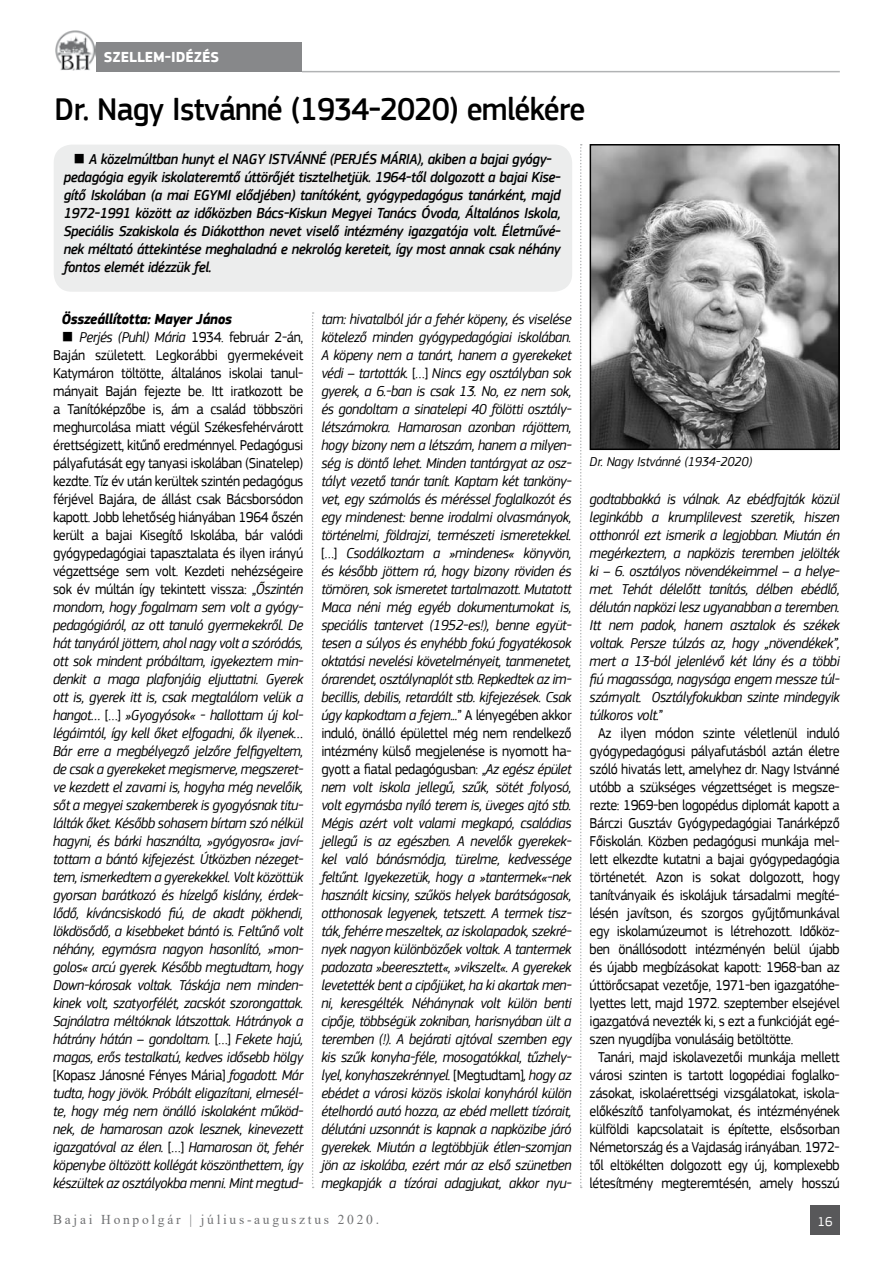
<style>
.page{position:relative;width:893px;height:1263px;background:#fff}
.page>*{position:absolute;margin:0;border:0;box-sizing:border-box;transform-origin:0 0}
.t1{font:500 33px "PF Square Sans Pro";letter-spacing:-.025em;color:#000;scale:.95 1}
.t2{font:italic 15px/18px "PF Square Sans Pro";letter-spacing:-.025em;color:#000;text-align:center;scale:.94 1}
.t3{font:15px "PF Square Sans Pro";letter-spacing:-.025em;color:#000;scale:.94 1}
.t4{font:italic 500 15px/18px "PF Square Sans Pro";letter-spacing:-.025em;color:#000;scale:.94 1}
.t5{font:italic 700 15px "PF Square Sans Pro";letter-spacing:-.025em;color:#000;scale:.94 1}
.t6{font:700 15px "PF Square Sans Pro";color:#fff}
.t7{font:13.5px "Times New Roman";letter-spacing:.2em;color:#707173}
.t8{font:italic 13.5px "PF Square Sans Pro";letter-spacing:-.01em;color:#000;scale:.95 1}
.t9{font:13.5px "PF Square Sans Pro";color:#fff}
.s1{font-weight:500}
.s2{font-style:normal}
</style>
<div class="page">
<div style="left:810px;top:1205px;width:30px;height:30px;background:#58585a"></div>
<div style="left:96px;top:42px;width:206px;height:30px;background:#87888a"></div>
<hr style="left:302px;top:71px;width:538px;height:1px;background:#b1b3b4">
<img style="left:55px;top:30px;width:40px;height:41px">
<svg style="left:312px;top:312px;width:2px;height:876px"></svg>
<svg style="left:580px;top:144px;width:2px;height:1044px"></svg>
<img style="left:593px;top:147px;width:244px;height:300px">
<div style="left:590px;top:144px;width:250px;height:306px;border:2px solid #000"></div>
<div style="left:54px;top:145px;width:518px;height:147px;background:#eceded;border-radius:18px"></div>
<p class="t6" style="left:104px;top:48px;width:10px">SZELLE</p>
<p class="t6" style="left:153px;top:48px;width:42px">M-IDÉZÉS</p>
<h1 class="t1" style="left:55px;top:90px;width:560px">Dr. Nagy Istvánné (1934-2020) emlékére</h1>
<p class="t4" style="left:64px;top:151px;width:530px;text-indent:9px">■ A közelmúltban hunyt el NAGY ISTVÁNNÉ (PERJÉS MÁRIA), akiben a bajai gyógy&shy;pedagógia egyik iskolateremtő úttörőjét tisztelhetjük. 1964-től dolgozott a bajai Kise&shy;gítő Iskolában (a mai EGYMI elődjében) tanítóként, gyógypedagógus tanárként, majd 1972-1991 között az időközben Bács-Kiskun Megyei Tanács Óvoda, Általános Iskola, Speciális Szakiskola és Diákotthon nevet viselő intézmény igazgatója volt. Életművé&shy;nek méltató áttekintése meghaladná e nekrológ kereteit, így most annak csak néhány fontos elemét idézzük fel.</p>
<p class="t5" style="left:62px;top:310px;width:183px">Összeállította: Mayer János</p>
<p class="t2" style="left:53px;top:328px;width:268px"><span class="s1">■</span> Perjés (Puhl) Mária <span class="s2">1934. február 2-án, Baján született. Legkorábbi gyermekéveit Katymáron töltötte, általános iskolai tanul&shy;mányait Baján fejezte be. Itt iratkozott be a Tanítóképzőbe is, ám a család többszöri meghurcolása miatt végül Székesfehérvárott érettségizett, kitűnő eredménnyel. Pedagógusi pályafutását egy tanyasi iskolában (Sinatelep) kezdte. Tíz év után kerültek szintén pedagógus férjével Bajára, de állást csak Bácsborsódon kapott. Jobb lehetőség hiányában 1964 őszén került a bajai Kisegítő Iskolába, bár valódi gyógypedagógiai tapasztalata és ilyen irányú végzettsége sem volt. Kezdeti nehézségeire sok év múltán így tekintett vissza: „</span>Őszintén mondom, hogy fogalmam sem volt a gyógy&shy;pedagógiáról, az ott tanuló gyermekekről. De hát tanyáról jöttem, ahol nagy volt a szóródás, ott sok mindent próbáltam, igyekeztem min&shy;denkit a maga plafonjáig eljuttatni. Gyerek ott is, gyerek itt is, csak megtalálom velük a hangot… <span class="s2">[…]</span> »Gyogyósok« - hallottam új kol&shy;légáimtól, így kell őket elfogadni, ők ilyenek… Bár erre a megbélyegző jelzőre felfigyeltem, de csak a gyerekeket megismerve, megszeret&shy;ve kezdett el zavarni is, hogyha még nevelőik, sőt a megyei szakemberek is gyogyósnak titu&shy;lálták őket. Később sohasem bírtam szó nélkül hagyni, és bárki használta, »gyógyosra« javí&shy;tottam a bántó kifejezést. Útközben nézeget&shy;tem, ismerkedtem a gyerekekkel. Volt közöttük gyorsan barátkozó és hízelgő kislány, érdek&shy;lődő, kíváncsiskodó fiú, de akadt pökhendi, lökdösődő, a kisebbeket bántó is. Feltűnő volt néhány, egymásra nagyon hasonlító, »mon&shy;golos« arcú gyerek. Később megtudtam, hogy Down-kórosak voltak. Táskája nem minden&shy;kinek volt, szatyorfélét, zacskót szorongattak.<br>Sajnálatra méltóknak látszottak. Hátrányok a hátrány hátán – gondoltam. <span class="s2">[…]</span> Fekete hajú, magas, erős testalkatú, kedves idősebb hölgy <span class="s2">[Kopasz Jánosné Fényes Mária]</span> fogadott. Már tudta, hogy jövök. Próbált eligazítani, elmesél&shy;te, hogy még nem önálló iskolaként működ&shy;nek, de hamarosan azok lesznek, kinevezett igazgatóval az élen. <span class="s2">[…]</span> Hamarosan öt, fehér köpenybe öltözött kollégát köszönthettem, így készültek az osztályokba menni. Mint megtud-</p>
<p class="t2" style="left:321px;top:310px;width:268px;text-align:justify">tam: hivatalból jár a fehér köpeny, és viselése kötelező minden gyógypedagógiai iskolában.<br>A köpeny nem a tanárt, hanem a gyerekeket védi – tartották. <span class="s2">[…]</span> Nincs egy osztályban sok gyerek, a 6.-ban is csak 13. No, ez nem sok, és gondoltam a sinatelepi 40 fölötti osztály&shy;létszámokra. Hamarosan azonban rájöttem, hogy bizony nem a létszám, hanem a milyen&shy;ség is döntő lehet. Minden tantárgyat az osz&shy;tályt vezető tanár tanít. Kaptam két tanköny&shy;vet, egy számolás és méréssel foglalkozót és egy mindenest: benne irodalmi olvasmányok, történelmi, földrajzi, természeti ismeretekkel. <span class="s2">[…]</span> Csodálkoztam a »mindenes« könyvön, és később jöttem rá, hogy bizony röviden és tömören, sok ismeretet tartalmazott. Mutatott Maca néni még egyéb dokumentumokat is, speciális tantervet (1952-es!), benne együt&shy;tesen a súlyos és enyhébb fokú fogyatékosok oktatási nevelési követelményeit, tanmenetet, órarendet, osztálynaplót stb. Repkedtek az im&shy;becillis, debilis, retardált stb. kifejezések. Csak úgy kapkodtam a fejem...<span class="s2">” A lényegében akkor induló, önálló épülettel még nem rendelkező intézmény külső megjelenése is nyomott ha&shy;gyott a fiatal pedagógusban: „</span>Az egész épület nem volt iskola jellegű, szűk, sötét folyosó, volt egymásba nyíló terem is, üveges ajtó stb.<br>Mégis azért volt valami megkapó, családias jellegű is az egészben. A nevelők gyerekek&shy;kel való bánásmódja, türelme, kedvessége feltűnt. Igyekezetük, hogy a »tantermek«-nek használt kicsiny, szűkös helyek barátságosak, otthonosak legyenek, tetszett. A termek tisz&shy;ták, fehérre meszeltek, az iskolapadok, szekré&shy;nyek nagyon különbözőek voltak. A tantermek padozata »beeresztett«, »vikszelt«. A gyerekek levetették bent a cipőjüket, ha ki akartak men&shy;ni, keresgélték. Néhánynak volt külön benti cipője, többségük zokniban, harisnyában ült a teremben (!). A bejárati ajtóval szemben egy kis szűk konyha-féle, mosogatókkal, tűzhel - lyel, konyhaszekrénnyel. <span class="s2">[Megtudtam]</span>, hogy az ebédet a városi közös iskolai konyháról külön ételhordó autó hozza, az ebéd mellett tízórait, délutáni uzsonnát is kapnak a napközibe járó gyerekek. Miután a legtöbbjük étlen-szomjan jön az iskolába, ezért már az első szünetben megkapják a tízórai adagjukat, akkor nyu-</p>
<p class="t8" style="left:590px;top:454px;width:173px">Dr. Nagy Istvánné (1934-2020)</p>
<p class="t2" style="left:590px;top:490px;width:268px">godtabbakká is válnak. Az ebédfajták közül</p>
<p class="t2" style="left:590px;top:508px;width:268px">leginkább a krumplilevest szeretik, hiszen</p>
<p class="t2" style="left:590px;top:526px;width:268px">otthonról ezt ismerik a legjobban. Miután én</p>
<p class="t2" style="left:590px;top:544px;width:268px">megérkeztem, a napközis teremben jelölték</p>
<p class="t2" style="left:590px;top:562px;width:268px">ki – 6. osztályos növendékeimmel – a helye-</p>
<p class="t2" style="left:590px;top:580px;width:268px">met. Tehát délelőtt tanítás, délben ebédlő,</p>
<p class="t2" style="left:590px;top:598px;width:268px">délután napközi lesz ugyanabban a teremben.</p>
<p class="t2" style="left:590px;top:616px;width:268px">Itt nem padok, hanem asztalok és székek</p>
<p class="t2" style="left:590px;top:634px;width:268px">voltak. Persze túlzás az, hogy „növendékek”,</p>
<p class="t2" style="left:590px;top:652px;width:268px">mert a 13-ból jelenlévő két lány és a többi</p>
<p class="t2" style="left:590px;top:670px;width:268px">fiú magassága, nagysága engem messze túl-</p>
<p class="t2" style="left:590px;top:688px;width:268px">szárnyalt. Osztályfokukban szinte mindegyik</p>
<p class="t2" style="left:590px;top:706px;width:80px">túlkoros volt.<span class="s2">”</span></p>
<p class="t3" style="left:598px;top:724px;width:259px">Az ilyen módon szinte véletlenül induló</p>
<p class="t3" style="left:590px;top:742px;width:268px">gyógypedagógusi pályafutásból aztán életre</p>
<p class="t3" style="left:590px;top:760px;width:268px">szóló hivatás lett, amelyhez dr. Nagy Istvánné</p>
<p class="t3" style="left:590px;top:778px;width:268px">utóbb a szükséges végzettséget is megsze-</p>
<p class="t3" style="left:590px;top:796px;width:268px">rezte: 1969-ben logopédus diplomát kapott a</p>
<p class="t3" style="left:590px;top:814px;width:268px">Bárczi Gusztáv Gyógypedagógiai Tanárképző</p>
<p class="t3" style="left:590px;top:832px;width:268px">Főiskolán. Közben pedagógusi munkája mel-</p>
<p class="t3" style="left:590px;top:850px;width:268px">lett elkezdte kutatni a bajai gyógypedagógia</p>
<p class="t3" style="left:590px;top:868px;width:268px">történetét. Azon is sokat dolgozott, hogy</p>
<p class="t3" style="left:590px;top:886px;width:268px">tanítványaik és iskolájuk társadalmi megíté-</p>
<p class="t3" style="left:590px;top:904px;width:268px">lésén javítson, és szorgos gyűjtőmunkával</p>
<p class="t3" style="left:590px;top:922px;width:268px">egy iskolamúzeumot is létrehozott. Időköz-</p>
<p class="t3" style="left:590px;top:940px;width:268px">ben önállósodott intézményén belül újabb</p>
<p class="t3" style="left:590px;top:958px;width:268px">és újabb megbízásokat kapott: 1968-ban az</p>
<p class="t3" style="left:590px;top:976px;width:268px">úttörőcsapat vezetője, 1971-ben igazgatóhe-</p>
<p class="t3" style="left:590px;top:994px;width:268px">lyettes lett, majd 1972. szeptember elsejével</p>
<p class="t3" style="left:590px;top:1012px;width:268px">igazgatóvá nevezték ki, s ezt a funkcióját egé-</p>
<p class="t3" style="left:590px;top:1030px;width:218px">szen nyugdíjba vonulásáig betöltötte.</p>
<p class="t3" style="left:598px;top:1048px;width:259px">Tanári, majd iskolavezetői munkája mellett</p>
<p class="t3" style="left:590px;top:1066px;width:268px">városi szinten is tartott logopédiai foglalko-</p>
<p class="t3" style="left:590px;top:1084px;width:268px">zásokat, iskolaérettségi vizsgálatokat, iskola-</p>
<p class="t3" style="left:590px;top:1102px;width:268px">előkészítő tanfolyamokat, és intézményének</p>
<p class="t3" style="left:590px;top:1120px;width:268px">külföldi kapcsolatait is építette, elsősorban</p>
<p class="t3" style="left:590px;top:1138px;width:268px">Németország és a Vajdaság irányában. 1972-</p>
<p class="t3" style="left:590px;top:1156px;width:268px">től eltökélten dolgozott egy új, komplexebb</p>
<p class="t3" style="left:590px;top:1174px;width:268px">létesítmény megteremtésén, amely hosszú</p>
<p class="t7" style="left:53px;top:1210px;width:327px">Bajai Honpolgár | július-augusztus 2020.</p>
<p class="t9" style="left:817px;top:1214px;width:17px">16</p>
</div>
